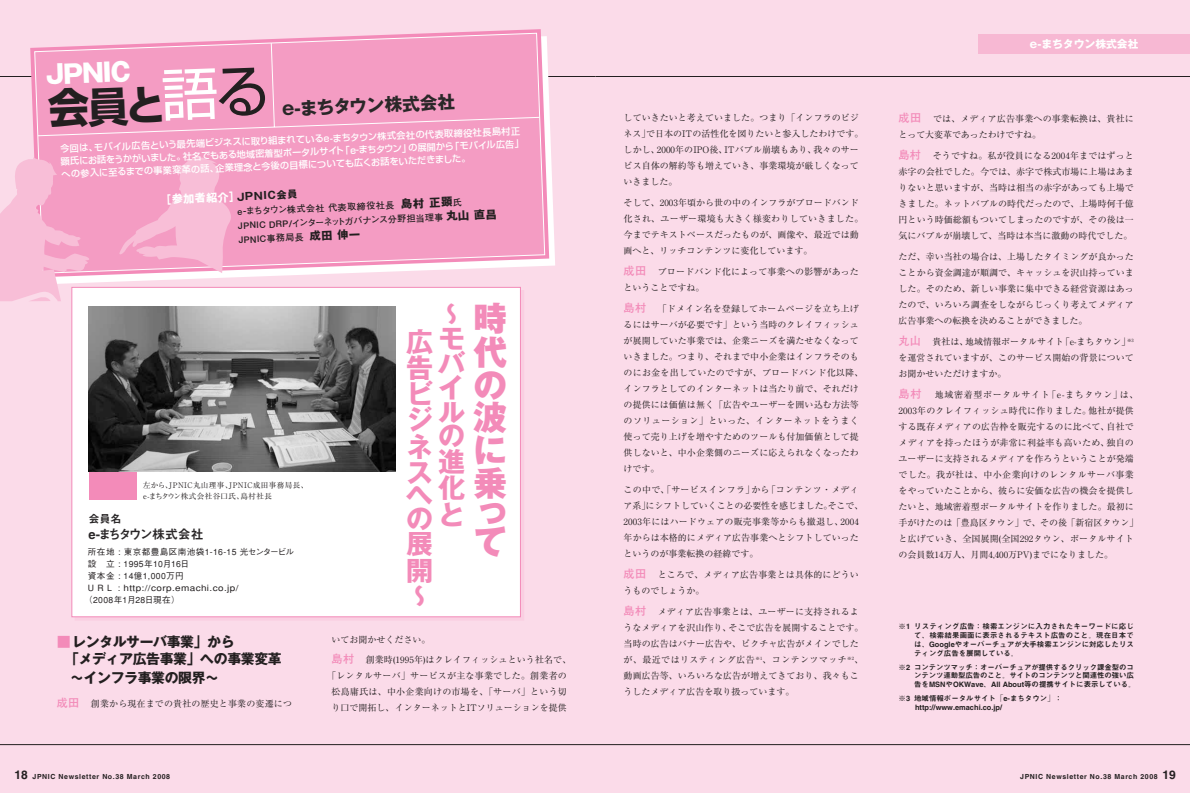
<style>
.page{position:relative;width:1190px;height:793px;background:#fff}
.page>*{position:absolute;margin:0;border:0;box-sizing:border-box;transform-origin:0 0}
.t1{font:700 41px "Shin Go";color:#231f20}
.t2{font:33.7px/33px "Gothic MB101 hea";color:#f38bb9;text-align:justify}
.t3{font:700 26.9px/25.1px "Gothic MB101";color:#f38bb9;text-align:justify}
.t4{font:25.3px "Gothic MB101 hea";color:#fff}
.t5{font:700 17.7px "Gothic MB101";color:#2a2728}
.t6{font:700 13.8px/16.7px "Gothic MB101";letter-spacing:-.025em;color:#231f20}
.t7{font:12.9px "Midashi Go MB31";letter-spacing:-.105em;color:#2a2728}
.t8{font:11.2px "Midashi Go MB31";color:#2a2728}
.t9{font:700 11px "Gothic MB101";color:#fff}
.t10{font:700 10.8px "Gothic MB101";color:#fff}
.t11{font:500 9.2px/12.8px "Shin Go";color:#fff}
.t12{font:9px/16px "Ryumin";letter-spacing:.005em;color:#231f20}
.t13{font:700 9px/14.3px "Futo Go B101";color:#231f20}
.t14{font:500 8.6px "Gothic BBB";letter-spacing:.04em;color:#231f20}
.t15{font:7.6px/10.8px "Ryumin";letter-spacing:.06em;color:#231f20}
.t16{font:7.4px/8.9px "Midashi Go MB31";color:#231f20;text-align:justify}
.t17{font:7px "Midashi Go MB31";letter-spacing:.085em;color:#231f20}
.s1{font-weight:400;font-size:56.6px;color:#fff}
.s2{font-weight:400;font-size:56.6px}
.s3{font-size:10.1px;color:#231f20}
.s4{font-family:"Gothic MB101";font-size:11.2px}
.s5{color:#f38bb9}
.s6{font-family:"Futo Go B101";font-weight:700;font-size:11.2px;color:#f38bb9}
.s7{font-size:12px}
</style>
<div class="page">
<div style="left:0;top:0;width:595px;height:793px;background:#fbdbe9"></div>
<hr style="left:0;top:76px;width:595px;height:1px;background:#231f20">
<div style="left:595px;top:0;width:595px;height:793px;background:#fbdbe9"></div>
<svg style="left:93px;top:105px;width:462px;height:178px"></svg>
<svg style="left:30px;top:29px;width:519px;height:248px"></svg>
<svg style="left:34px;top:32px;width:512px;height:242px;background:#f5a5c8"></svg>
<div style="left:37px;top:42px;width:504px;height:95px;background:#f49cc3"></div>
<svg style="left:119px;top:156px;width:114px;height:117px;background:#f5abcc"></svg>
<svg style="left:0;top:157px;width:93px;height:144px;background:#f7b6d2"></svg>
<div style="left:72px;top:287px;width:449px;height:330px;background:#fff;border:1px solid #f38bb9"></div>
<div style="left:89px;top:472px;width:47px;height:28px;background:#f38bb9"></div>
<img style="left:89px;top:306px;width:307px;height:166px">
<hr style="left:595px;top:744px;width:595px;height:1px;background:#231f20">
<hr style="left:0;top:744px;width:595px;height:1px;background:#231f20">
<hr style="left:595px;top:76px;width:595px;height:1px;background:#231f20">
<div style="left:978px;top:34px;width:212px;height:20px;background:#f7b8d3"></div>
<h3 class="t4" style="left:45px;top:65px;width:87px;rotate:-2deg">JPNIC</h3>
<h1 class="t1" style="left:48px;top:93px;width:225px;rotate:-2deg">会員と<span class="s1">語</span><span class="s2">る</span></h1>
<h3 class="t5" style="left:282px;top:102px;width:175px;rotate:-2deg">e-まちタウン株式会社</h3>
<p class="t11" style="left:60px;top:142px;width:465px;rotate:-2deg">今回は、モバイル広告という最先端ビジネスに取り組まれているe-まちタウン株式会社の代表取締役社長島村正顕氏にお話をうかがいました。社名でもある地域密着型ポータルサイト「e-まちタウン」の展開から「モバイル広告」への参入に至るまでの事業変革の話、企業理念と今後の目標についても広くお話をいただきました。</p>
<p class="t9" style="left:160px;top:195px;width:139px;rotate:-2deg">［参加者紹介］<span class="s3">JPNIC会員</span></p>
<p class="t13" style="left:237px;top:205px;width:261px;rotate:-2deg">e-まちタウン株式会社 代表取締役社長 <span class="s4">島村 正顕</span>氏<br>JPNIC DRP/インターネットガバナンス分野担当理事 <span class="s4">丸山 直昌<br></span>JPNIC事務局長 <span class="s4">成田 伸一</span></p>
<p class="t15" style="left:143px;top:481px;width:167px">左から、JPNIC丸山理事、JPNIC成田事務局長、e-まちタウン株式会社谷口氏、島村社長</p>
<p class="t8" style="left:89px;top:515px;width:34px">会員名</p>
<h3 class="t7" style="left:89px;top:529px;width:117px">e-まちタウン株式会社</h3>
<p class="t14" style="left:88px;top:549px;width:208px">所在地 : 東京都豊島区南池袋1-16-15 光センタービル</p>
<p class="t14" style="left:88px;top:561px;width:103px">設　立 : 1995年10月16日</p>
<p class="t14" style="left:88px;top:572px;width:97px">資本金 : 14億1,000万円</p>
<p class="t14" style="left:88px;top:584px;width:152px">U R L : http://corp.emachi.co.jp/</p>
<p class="t14" style="left:84px;top:596px;width:97px">（2008年1月28日現在）</p>
<h3 class="t6" style="left:65px;top:635px;width:218px;text-indent:-9px"><span class="s5">■</span>レンタルサーバ事業」から<br>「メディア広告事業」への事業変革</h3>
<h3 class="t6" style="left:70px;top:671px;width:150px">～インフラ事業の限界～</h3>
<p class="t12" style="left:57px;top:696px;width:237px"><span class="s6">成田　</span>創業から現在までの貴社の歴史と事業の変遷につ</p>
<h3 class="t3" style="left:438px;top:305px;width:28px">〜モバイルの進化と</h3>
<h3 class="t3" style="left:406px;top:332px;width:28px;line-height:26.2px">広告ビジネス</h3>
<h3 class="t3" style="left:406px;top:486px;width:28px">への展開〜</h3>
<h2 class="t2" style="left:474px;top:307px;width:35px">時代の波に乗</h2>
<h2 class="t2" style="left:474px;top:503px;width:35px;line-height:28.5px">って</h2>
<p class="t12" style="left:332px;top:632px;width:100px">いてお聞かせください。</p>
<p class="t12" style="left:327px;top:653px;width:246px;text-align:center"><span class="s6">島村　</span>創業時(1995年)はクレイフィッシュという社名で、「レンタルサーバ」サービスが主な事業でした。創業者の松島庸氏は、中小企業向けの市場を、「サーバ」という切り口で開拓し、インターネットとITソリューションを提供</p>
<p class="t12" style="left:624px;top:111px;width:241px">していきたいと考えていました。つまり「インフラのビジネス」で日本のITの活性化を図りたいと参入したわけです。しかし、2000年のIPO後、ITバブル崩壊もあり、我々のサービス自体の解約等も増えていき、事業環境が厳しくなっていきました。</p>
<p class="t12" style="left:624px;top:196px;width:241px">そして、2003年頃から世の中のインフラがブロードバンド化され、ユーザー環境も大きく様変わりしていきました。今までテキストベースだったものが、画像や、最近では動画へと、リッチコンテンツに変化しています。</p>
<p class="t12" style="left:624px;top:265px;width:237px"><span class="s6">成田　</span>ブロードバンド化によって事業への影響があったということですね。</p>
<p class="t12" style="left:624px;top:302px;width:241px"><span class="s6">島村　</span>「ドメイン名を登録してホームページを立ち上げるにはサーバが必要です」という当時のクレイフィッシュが展開していた事業では、企業ニーズを満たせなくなっていきました。つまり、それまで中小企業はインフラそのものにお金を出していたのですが、ブロードバンド化以降、インフラとしてのインターネットは当たり前で、それだけの提供には価値は無く「広告やユーザーを囲い込む方法等のソリューション」といった、インターネットをうまく使って売り上げを増やすためのツールも付加価値として提供しないと、中小企業側のニーズに応えられなくなったわけです。</p>
<p class="t12" style="left:624px;top:483px;width:241px">この中で、「サービスインフラ」から「コンテンツ・メディア系」にシフトしていくことの必要性を感じました。そこで、<br>2003年にはハードウェアの販売事業等からも撤退し、2004年からは本格的にメディア広告事業へとシフトしていったというのが事業転換の経緯です。</p>
<p class="t12" style="left:624px;top:568px;width:237px"><span class="s6">成田　</span>ところで、メディア広告事業とは具体的にどういうものでしょうか。</p>
<p class="t12" style="left:624px;top:605px;width:241px"><span class="s6">島村　</span>メディア広告事業とは、ユーザーに支持されるようなメディアを沢山作り、そこで広告を展開することです。当時の広告はバナー広告や、ピクチャ広告がメインでしたが、最近ではリスティング広告<sup>※1</sup>、コンテンツマッチ<sup>※2</sup>、動画広告等、いろいろな広告が増えてきており、我々もこうしたメディア広告を取り扱っています。</p>
<p class="t10" style="left:1030px;top:40px;width:110px">e-まちタウン株式会社</p>
<p class="t12" style="left:899px;top:112px;width:237px"><span class="s6">成田　</span>では、メディア広告事業への事業転換は、貴社にとって大変革であったわけですね。</p>
<p class="t12" style="left:899px;top:149px;width:237px;text-align:justify"><span class="s6">島村　</span>そうですね。私が役員になる2004年まではずっと赤字の会社でした。今では、赤字で株式市場に上場はあまりないと思いますが、当時は相当の赤字があっても上場できました。ネットバブルの時代だったので、上場時何千億円という時価総額もついてしまったのですが、その後は一気にバブルが崩壊して、当時は本当に激動の時代でした。</p>
<p class="t12" style="left:899px;top:250px;width:237px;text-align:justify">ただ、幸い当社の場合は、上場したタイミングが良かったことから資金調達が順調で、キャッシュを沢山持っていました。そのため、新しい事業に集中できる経営資源はあったので、いろいろ調査をしながらじっくり考えてメディア広告事業への転換を決めることができました。</p>
<p class="t12" style="left:899px;top:335px;width:237px;text-align:justify"><span class="s6">丸山　</span>貴社は、地域情報ポータルサイト「e-まちタウン」<sup>※3</sup>を運営されていますが、このサービス開始の背景についてお聞かせいただけますか。</p>
<p class="t12" style="left:899px;top:388px;width:241px"><span class="s6">島村　</span>地域密着型ポータルサイト「e-まちタウン」は、<br>2003年のクレイフィッシュ時代に作りました。他社が提供する既存メディアの広告枠を販売するのに比べて、自社でメディアを持ったほうが非常に利益率も高いため、独自のユーザーに支持されるメディアを作ろうということが発端でした。我が社は、中小企業向けのレンタルサーバ事業をやっていたことから、彼らに安価な広告の機会を提供したいと、地域密着型ポータルサイトを作りました。最初に手がけたのは「豊島区タウン」で、その後「新宿区タウン」と広げていき、全国展開(全国292タウン、ポータルサイトの会員数14万人、月間4,400万PV)までになりました。</p>
<p class="t16" style="left:914px;top:623px;width:221px;text-indent:-16px">※1 リスティング広告：検索エンジンに入力されたキーワードに応じて、検索結果画面に表示されるテキスト広告のこと。現在日本では、Googleやオーバーチュアが大手検索エンジンに対応したリスティング広告を展開している。</p>
<p class="t16" style="left:914px;top:663px;width:223px;text-align:left;text-indent:-16px">※2 コンテンツマッチ：オーバーチュアが提供するクリック課金型のコンテンツ連動型広告のこと。サイトのコンテンツと関連性の強い広告をMSNやOKWave、All About等の提携サイトに表示している。</p>
<p class="t16" style="left:899px;top:695px;width:165px">※3 地域情報ポータルサイト「e-まちタウン」：</p>
<p class="t16" style="left:915px;top:704px;width:89px">http://www.emachi.co.jp/</p>
<p class="t17" style="left:15px;top:774px;width:157px"><span class="s7">18</span> JPNIC Newsletter No.38 March 2008</p>
<p class="t17" style="left:1020px;top:774px;width:157px">JPNIC Newsletter No.38 March 2008 <span class="s7">19</span></p>
</div>
